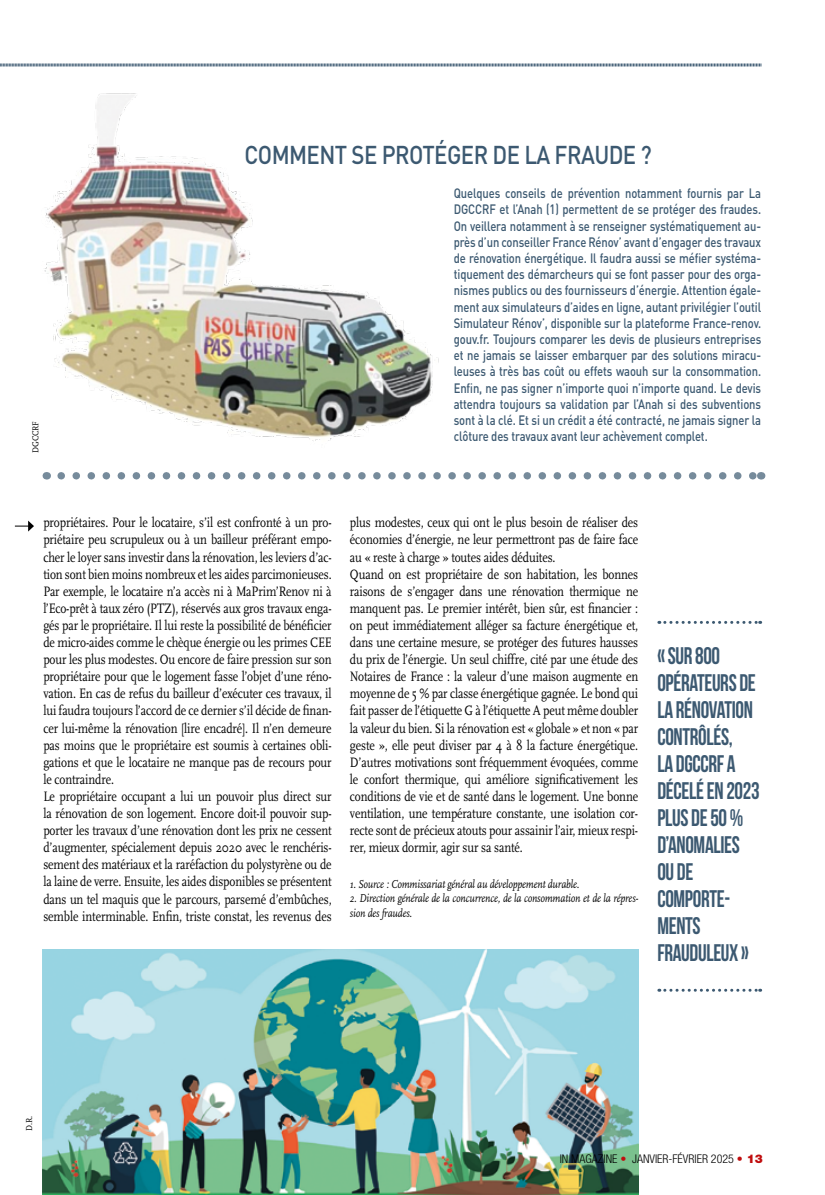
<style>
.page{position:relative;width:825px;height:1195px;background:#fff}
.page>*{position:absolute;margin:0;border:0;box-sizing:border-box;transform-origin:0 0}
.t1{font:500 25.5px "DIN";letter-spacing:-.025em;color:#3c5971;scale:.87 1}
.t2{font:24px/27px "Bebas Neue";letter-spacing:-.015em;color:#3c5971;scale:.9 1}
.t3{font:14.25px/17.1px "Scala";letter-spacing:-.01em;color:#000;scale:.83 1}
.t4{font:500 13.5px/16.2px "DIN";letter-spacing:-.01em;color:#3c5971;text-align:justify;scale:.83 1}
.t5{font:italic 12px/14.4px "Scala";letter-spacing:-.01em;color:#000;scale:.83 1}
.t6{font:300 condensed 12px "Helvetica Neue";color:#000}
.t7{font:9px "Scala";letter-spacing:-.01em;color:#000;scale:.9 1}
.s1{color:#c00d0e}
.s2{font-weight:900;font-stretch:normal;color:#c00d0e}
</style>
<div class="page">
<svg style="left:0;top:63px;width:761px;height:4px;background:#9cabb7"></svg>
<svg style="left:659px;top:989px;width:102px;height:3px"></svg>
<svg style="left:659px;top:621px;width:102px;height:3px"></svg>
<svg style="left:61px;top:472px;width:692px;height:7px"></svg>
<svg style="left:15px;top:521px;width:19px;height:10px"></svg>
<img style="left:44px;top:93px;width:395px;height:348px">
<img style="left:43px;top:949px;width:595px;height:246px">
<p class="t7" style="left:31px;top:453px;width:37px;rotate:-90deg">DGCCRF</p>
<h1 class="t1" style="left:244px;top:139px;width:470px">COMMENT SE PROTÉGER DE LA FRAUDE ?</h1>
<p class="t4" style="left:454px;top:185px;width:372px">Quelques conseils de prévention notamment fournis par La DGCCRF et l’Anah (1) permettent de se protéger des fraudes.<br>On veillera notamment à se renseigner systématiquement au&shy;près d’un conseiller France Rénov’ avant d’engager des travaux de rénovation énergétique. Il faudra aussi se méfier systéma&shy;tiquement des démarcheurs qui se font passer pour des orga&shy;nismes publics ou des fournisseurs d’énergie. Attention égale&shy;ment aux simulateurs d’aides en ligne, autant privilégier l’outil Simulateur Rénov’, disponible sur la plateforme France-renov. gouv.fr. Toujours comparer les devis de plusieurs entreprises et ne jamais se laisser embarquer par des solutions miracu&shy;leuses à très bas coût ou effets waouh sur la consommation.<br>Enfin, ne pas signer n’importe quoi n’importe quand. Le devis attendra toujours sa validation par l’Anah si des subventions sont à la clé. Et si un crédit a été contracté, ne jamais signer la clôture des travaux avant leur achèvement complet.</p>
<p class="t3" style="left:43px;top:514px;width:349px">propriétaires. Pour le locataire, s’il est confronté à un pro&shy;priétaire peu scrupuleux ou à un bailleur préférant empo&shy;cher le loyer sans investir dans la rénovation, les leviers d’ac&shy;tion sont bien moins nombreux et les aides parcimonieuses.<br>Par exemple, le locataire n’a accès ni à MaPrim’Renov ni à l’Eco-prêt à taux zéro (PTZ), réservés aux gros travaux enga&shy;gés par le propriétaire. Il lui reste la possibilité de bénéficier de micro-aides comme le chèque énergie ou les primes CEE pour les plus modestes. Ou encore de faire pression sur son propriétaire pour que le logement fasse l’objet d’une réno&shy;vation. En cas de refus du bailleur d’exécuter ces travaux, il lui faudra toujours l’accord de ce dernier s’il décide de finan&shy;cer lui-même la rénovation [lire encadré]. Il n’en demeure pas moins que le propriétaire est soumis à certaines obli&shy;gations et que le locataire ne manque pas de recours pour le contraindre.<br>Le propriétaire occupant a lui un pouvoir plus direct sur la rénovation de son logement. Encore doit-il pouvoir sup&shy;porter les travaux d’une rénovation dont les prix ne cessent d’augmenter, spécialement depuis 2020 avec le renchéris&shy;sement des matériaux et la raréfaction du polystyrène ou de la laine de verre. Ensuite, les aides disponibles se présentent dans un tel maquis que le parcours, parsemé d’embûches, semble interminable. Enfin, triste constat, les revenus des</p>
<p class="t3" style="left:350px;top:514px;width:349px">plus modestes, ceux qui ont le plus besoin de réaliser des économies d’énergie, ne leur permettront pas de faire face au « reste à charge » toutes aides déduites.<br>Quand on est propriétaire de son habitation, les bonnes raisons de s’engager dans une rénovation thermique ne manquent pas. Le premier intérêt, bien sûr, est financier : on peut immédiatement alléger sa facture énergétique et, dans une certaine mesure, se protéger des futures hausses du prix de l’énergie. Un seul chiffre, cité par une étude des Notaires de France : la valeur d’une maison augmente en moyenne de 5 % par classe énergétique gagnée. Le bond qui fait passer de l’étiquette G à l’étiquette A peut même doubler la valeur du bien. Si la rénovation est « globale » et non « par geste », elle peut diviser par 4 à 8 la facture énergétique.<br>D’autres motivations sont fréquemment évoquées, comme le confort thermique, qui améliore significativement les conditions de vie et de santé dans le logement. Une bonne ventilation, une température constante, une isolation cor&shy;recte sont de précieux atouts pour assainir l’air, mieux respi&shy;rer, mieux dormir, agir sur sa santé.</p>
<p class="t5" style="left:350px;top:877px;width:278px">1. Source : Commissariat général au développement durable.</p>
<p class="t5" style="left:350px;top:891px;width:349px">2. Direction générale de la concurrence, de la consommation et de la répres&shy;sion des fraudes.</p>
<h2 class="t2" style="left:657px;top:642px;width:115px">« SUR 800<br>OPÉRATEURS DE<br>LA RÉNOVATION<br>CONTRÔLÉS,<br>LA DGCCRF A<br>DÉCELÉ EN 2023<br>PLUS DE 50 %<br>D’ANOMALIES<br>OU DE<br>COMPORTE-<br>MENTS<br>FRAUDULEUX »</h2>
<p class="t7" style="left:24px;top:1131px;width:18px;rotate:-90deg">D.R.</p>
<p class="t6" style="left:560px;top:1152px;width:205px">IN MAGAZINE <span class="s1">•</span> JANVIER-FÉVRIER 2025 <span class="s1">•</span> <span class="s2">13</span></p>
</div>
